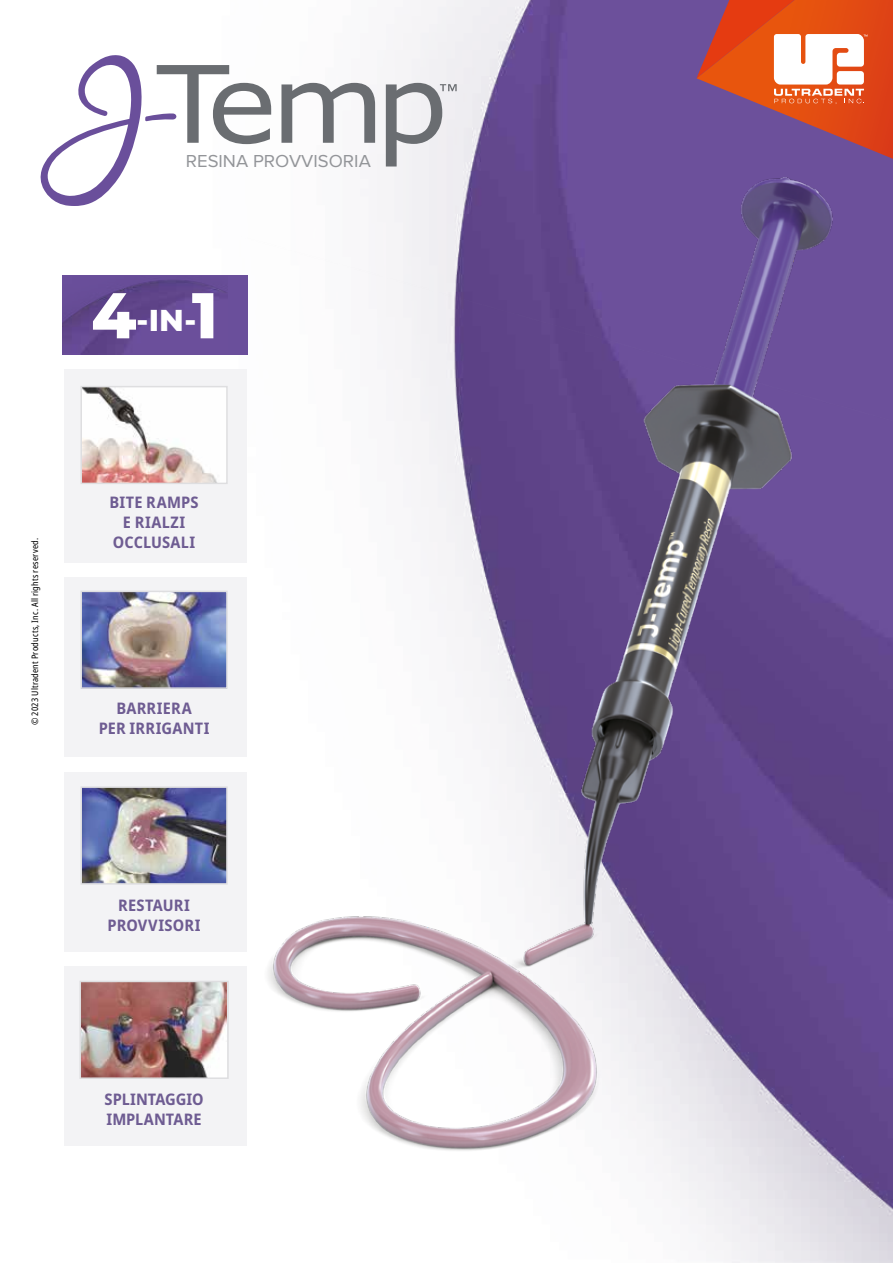
<style>
.page{position:relative;width:893px;height:1263px;background:#fff}
.page>*{position:absolute;margin:0;border:0;box-sizing:border-box;transform-origin:0 0}
.t1{font:800 30.75px "Montserrat";color:#fff}
.t2{font:18px "Proxima Nova A";color:#939599}
.t3{font:700 semi-condensed 15.9px/20px "Noto Sans";letter-spacing:.01em;color:#6e5c92;text-align:center}
.t4{font:condensed 9px "Noto Sans";letter-spacing:.025em;color:#000}
.s1{font-size:64.5px}
</style>
<div class="page">
<img style="left:62px;top:0;width:831px;height:1263px">
<img style="left:241px;top:131px;width:652px;height:1101px">
<svg style="left:281px;top:83px;width:94px;height:60px"></svg>
<svg style="left:386px;top:83px;width:71px;height:83px"></svg>
<svg style="left:40px;top:55px;width:231px;height:151px"></svg>
<div style="left:64px;top:772px;width:182px;height:179px;background:#f3f3f5"></div>
<img style="left:83px;top:789px;width:142px;height:93px">
<div style="left:80px;top:786px;width:148px;height:99px;border:2px solid #dedee0"></div>
<div style="left:64px;top:578px;width:182px;height:179px;background:#f3f3f5"></div>
<img style="left:83px;top:594px;width:142px;height:92px">
<div style="left:80px;top:591px;width:148px;height:98px;border:2px solid #dedee0"></div>
<div style="left:64px;top:370px;width:182px;height:193px;background:#f3f3f5"></div>
<img style="left:83px;top:389px;width:142px;height:92px">
<div style="left:80px;top:386px;width:148px;height:98px;border:2px solid #dedee0"></div>
<div style="left:64px;top:966px;width:182px;height:179px;background:#f3f3f5"></div>
<img style="left:82px;top:984px;width:144px;height:92px">
<div style="left:79px;top:981px;width:150px;height:98px;border:2px solid #dedee0"></div>
<div style="left:62px;top:276px;width:185px;height:79px;background:#6a4f9b"></div>
<img style="left:62px;top:280px;width:165px;height:74px">
<svg style="left:696px;top:0;width:197px;height:159px;background:#c3645b"></svg>
<p class="t2" style="left:186px;top:151px;width:187px">RESINA PROVVISORIA</p>
<h1 class="t1" style="left:91px;top:297px;width:128px"><span class="s1">4</span>-IN-<span class="s1">1</span></h1>
<p class="t4" style="left:29px;top:725px;width:188px;rotate:-90deg">© 2023 Ultradent Products, Inc. All rights reserved.</p>
<p class="t3" style="left:110px;top:492px;width:91px">BITE RAMPS<br>E RIALZI<br>OCCLUSALI</p>
<p class="t3" style="left:99px;top:698px;width:112px">BARRIERA<br>PER IRRIGANTI</p>
<p class="t3" style="left:108px;top:896px;width:95px">RESTAURI<br>PROVVISORI</p>
<p class="t3" style="left:105px;top:1090px;width:100px;text-align:left">SPLINTAGGIO<br>IMPLANTARE</p>
</div>
